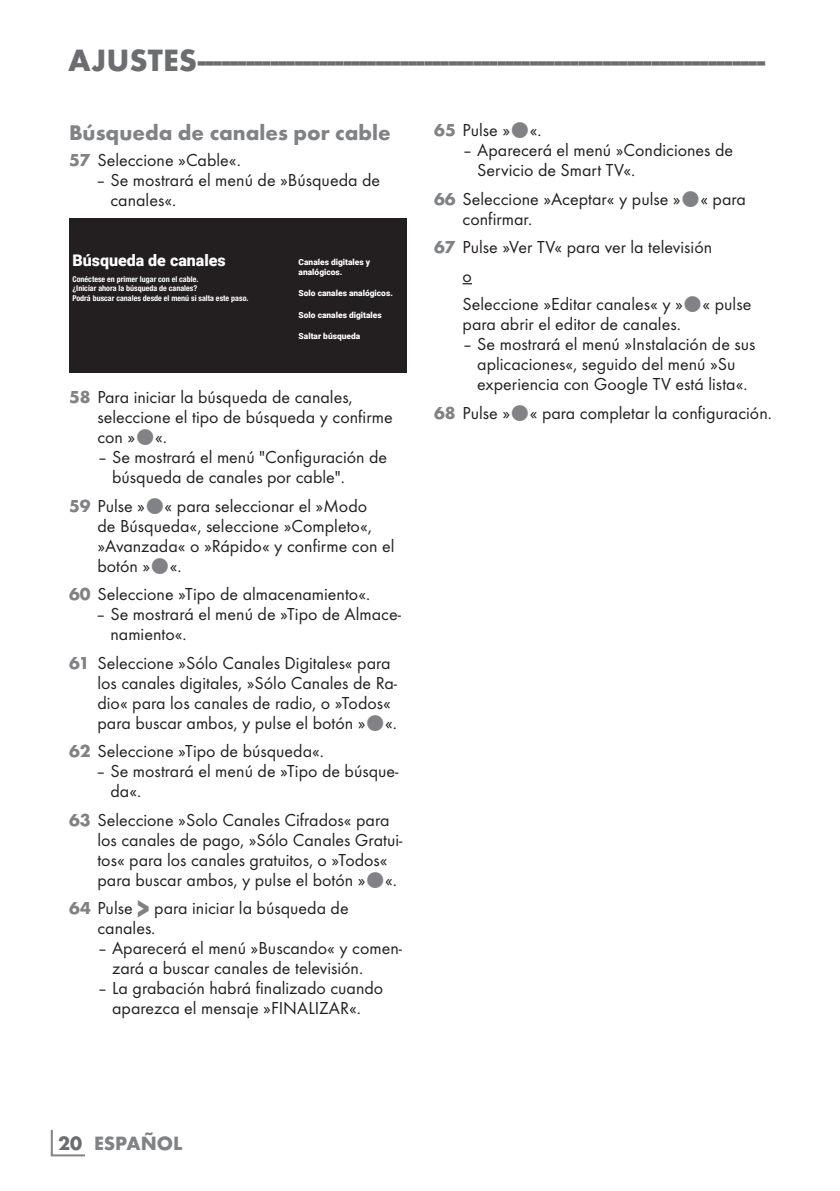
<style>
.page{position:relative;width:840px;height:1191px;background:#fff}
.page>*{position:absolute;margin:0;border:0;box-sizing:border-box;transform-origin:0 0}
.t1{font:700 32px "Futura TOT";color:#6c6d70}
.t2{font:700 22px "Futura TOT";color:#808285}
.t3{font:700 20px "Futura TOT";color:#808285}
.t4{font:18px/20px "Futura TOT Boo";color:#231f20}
.t5{font:900 16px "Roboto";color:#fff}
.t6{font:900 8.4px/10px "Roboto";color:#fff}
.t7{font:700 condensed 8px/9.6px "Helvetica Neue LT Pro";color:#fff}
.s1{font-family:"Futura TOT";font-weight:700;color:#808285}
.s2{font-family:"Futura TOT";font-weight:700;font-size:27.2px;color:#808285}
.s3{color:#6c6d70}
</style>
<div class="page">
<hr style="left:51px;top:1129px;width:2px;height:26px;background:#808285">
<hr style="left:51px;top:1154px;width:34px;height:2px;background:#808285">
<div style="left:69px;top:218px;width:337px;height:155px;background:#231f20"></div>
<h1 class="t1" style="left:68px;top:40px;width:698px">AJUSTES-----------------------------------------------------------------------</h1>
<p class="t2" style="left:69px;top:119px;width:323px">Búsqueda de canales por cable</p>
<p class="t4" style="left:69px;top:150px;width:173px"><span class="s1">57</span> Seleccione »Cable«.</p>
<p class="t4" style="left:110px;top:170px;width:271px;text-indent:-15px">– Se mostrará el menú de »Búsqueda de canales«.</p>
<p class="t5" style="left:72px;top:249px;width:155px">Búsqueda de canales</p>
<p class="t7" style="left:72px;top:274px;width:177px">Conéctese en primer lugar con el cable.<br>¿Iniciar ahora la búsqueda de canales?<br>Podrá buscar canales desde el menú si salta este paso.</p>
<p class="t6" style="left:298px;top:257px;width:73px">Canales digitales y analógicos.</p>
<p class="t6" style="left:298px;top:288px;width:96px">Solo canales analógicos.</p>
<p class="t6" style="left:298px;top:310px;width:85px">Solo canales digitales</p>
<p class="t6" style="left:298px;top:331px;width:63px">Saltar búsqueda</p>
<p class="t4" style="left:97px;top:387px;width:296px;text-indent:-28px"><span class="s1">58</span> Para iniciar la búsqueda de canales, seleccione el tipo de búsqueda y confirme con » «.</p>
<p class="t4" style="left:112px;top:447px;width:276px;text-indent:-15px">– Se mostrará el menú "Configuración de búsqueda de canales por cable".</p>
<p class="t4" style="left:97px;top:495px;width:298px;text-indent:-28px"><span class="s1">59</span> Pulse » « para seleccionar el »Modo<br>de Búsqueda«, seleccione »Completo«, »Avanzada« o »Rápido« y confirme con el botón » «.</p>
<p class="t4" style="left:69px;top:584px;width:302px"><span class="s1">60</span> Seleccione »Tipo de almacenamiento«.</p>
<p class="t4" style="left:110px;top:604px;width:292px;text-indent:-15px">– Se mostrará el menú de »Tipo de Almace&shy;namiento«.</p>
<p class="t4" style="left:97px;top:652px;width:301px;text-indent:-28px"><span class="s1">61</span> Seleccione »Sólo Canales Digitales« para los canales digitales, »Sólo Canales de Ra&shy;dio« para los canales de radio, o »Todos« para buscar ambos, y pulse el botón » «.</p>
<p class="t4" style="left:69px;top:741px;width:256px"><span class="s1">62</span> Seleccione »Tipo de búsqueda«.</p>
<p class="t4" style="left:110px;top:761px;width:289px;text-indent:-15px">– Se mostrará el menú de »Tipo de búsque&shy;da«.</p>
<p class="t4" style="left:97px;top:809px;width:306px;text-indent:-28px"><span class="s1">63</span> Seleccione »Solo Canales Cifrados« para los canales de pago, »Sólo Canales Gratui&shy;tos« para los canales gratuitos, o »Todos« para buscar ambos, y pulse el botón » «.</p>
<p class="t4" style="left:97px;top:898px;width:253px;text-indent:-28px"><span class="s1">64</span> Pulse <span class="s2">&gt;</span> para iniciar la búsqueda de canales.</p>
<p class="t4" style="left:112px;top:938px;width:291px;text-indent:-15px">– Aparecerá el menú »Buscando« y comen&shy;zará a buscar canales de televisión.</p>
<p class="t4" style="left:97px;top:978px;width:287px;text-align:center">– La grabación habrá finalizado cuando aparezca el mensaje »FINALIZAR«.</p>
<p class="t4" style="left:434px;top:120px;width:109px"><span class="s1">65</span> Pulse » «.</p>
<p class="t4" style="left:477px;top:140px;width:257px;text-indent:-15px">– Aparecerá el menú »Condiciones de<br>Servicio de Smart TV«.</p>
<p class="t4" style="left:462px;top:189px;width:285px;text-indent:-28px"><span class="s1">66</span> Seleccione »Aceptar« y pulse » « para confirmar.</p>
<p class="t4" style="left:462px;top:233px;width:290px;line-height:28.6px;text-indent:-28px"><span class="s1">67</span> Pulse »Ver TV« para ver la televisión<br>o<br>Seleccione »Editar canales« y » « pulse</p>
<p class="t4" style="left:462px;top:314px;width:219px">para abrir el editor de canales.</p>
<p class="t4" style="left:462px;top:334px;width:294px;text-align:center">– Se mostrará el menú »Instalación de sus aplicaciones«, seguido del menú »Su experiencia con Google TV está lista«.</p>
<p class="t4" style="left:434px;top:403px;width:339px"><span class="s1">68</span> Pulse » « para completar la configuración.</p>
<p class="t3" style="left:58px;top:1131px;width:126px"><span class="s3">20</span> ESPAÑOL</p>
</div>
